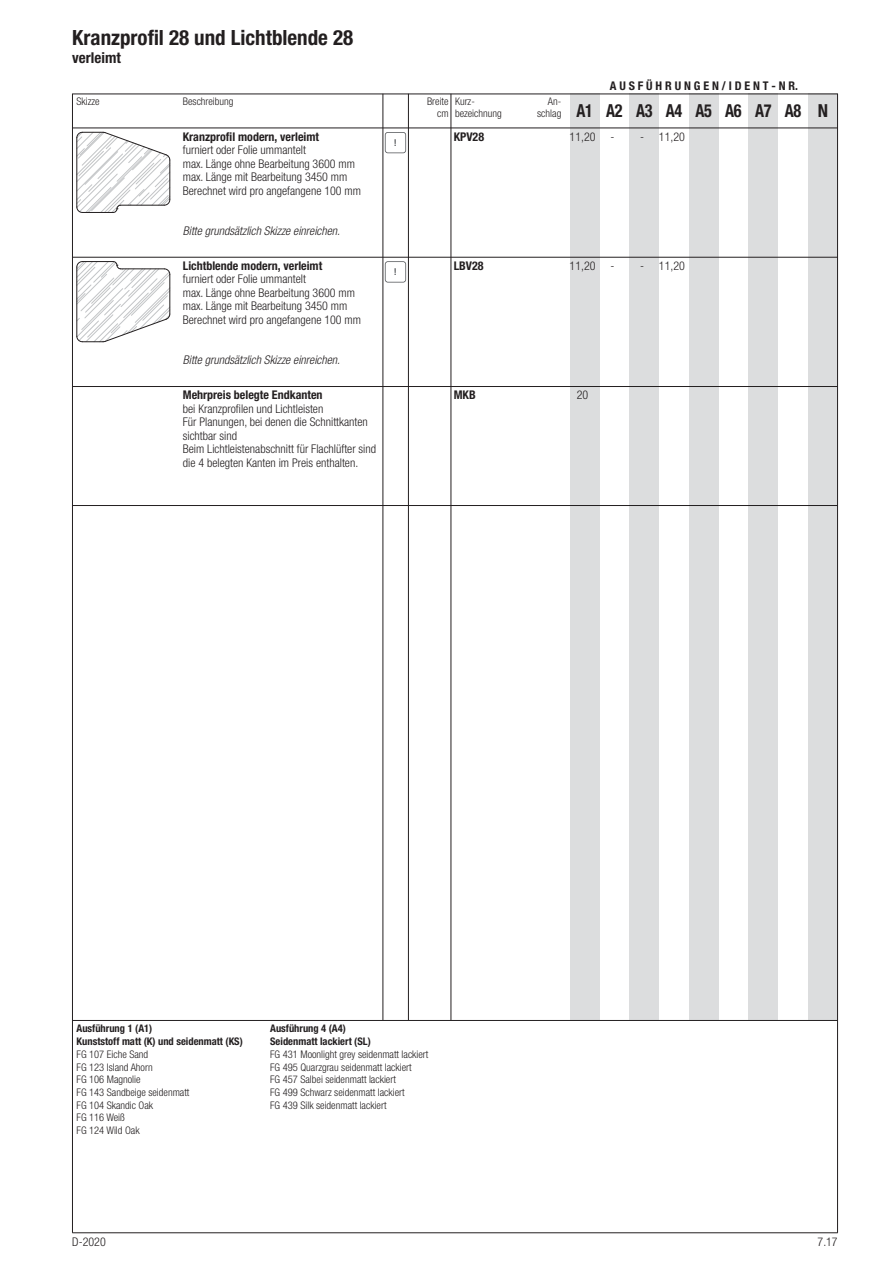
<style>
.page{position:relative;width:893px;height:1263px;background:#fff}
.page>*{position:absolute;margin:0;border:0;box-sizing:border-box;transform-origin:0 0}
.t1{font:700 condensed 21px "Helvetica Neue LT Pro";color:#231f20}
.t2{font:700 condensed 18px "Helvetica Neue LT Pro";letter-spacing:-.02em;color:#231f20;scale:.9 1}
.t3{font:700 condensed 15px "Helvetica Neue LT Pro";color:#231f20}
.t4{font:300 condensed 12px/13.5px "Helvetica Neue LT Pro";color:#231f20}
.t5{font:700 condensed 12px "Helvetica Neue LT Pro";color:#231f20}
.t6{font:italic 300 condensed 12px "Helvetica Neue LT Pro";color:#231f20}
.t7{font:300 condensed 10.5px/12.8px "Helvetica Neue LT Pro";color:#231f20}
.t8{font:700 condensed 10.5px/12.8px "Helvetica Neue LT Pro";color:#231f20}
.t9{font:700 condensed 9px "Helvetica";color:#505356}
</style>
<div class="page">
<div style="left:808px;top:94px;width:29px;height:1139px;background:#dcddde"></div>
<div style="left:570px;top:94px;width:29px;height:1139px;background:#dcddde"></div>
<div style="left:629px;top:94px;width:30px;height:1139px;background:#dcddde"></div>
<div style="left:689px;top:94px;width:29px;height:1139px;background:#dcddde"></div>
<div style="left:748px;top:94px;width:30px;height:1139px;background:#dcddde"></div>
<hr style="left:450px;top:94px;width:1px;height:1139px;background:#231f20">
<hr style="left:382px;top:94px;width:1px;height:1139px;background:#231f20">
<hr style="left:408px;top:94px;width:1px;height:1139px;background:#231f20">
<hr style="left:72px;top:128px;width:765px;height:1px;background:#231f20">
<hr style="left:72px;top:94px;width:765px;height:1px;background:#231f20">
<svg style="left:385px;top:132px;width:21px;height:21px"></svg>
<svg style="left:76px;top:132px;width:94px;height:81px"></svg>
<hr style="left:121px;top:205px;width:43px;height:1px;background:#231f20">
<svg style="left:385px;top:261px;width:21px;height:22px"></svg>
<hr style="left:72px;top:257px;width:765px;height:1px;background:#231f20">
<svg style="left:76px;top:261px;width:94px;height:81px"></svg>
<hr style="left:121px;top:269px;width:43px;height:1px;background:#231f20">
<hr style="left:72px;top:386px;width:765px;height:1px;background:#231f20">
<hr style="left:72px;top:505px;width:765px;height:1px;background:#231f20">
<div style="left:77px;top:1021px;width:760px;height:212px;background:#fff"></div>
<hr style="left:72px;top:1020px;width:765px;height:1px;background:#231f20">
<hr style="left:72px;top:1233px;width:765px;height:1px;background:#231f20">
<hr style="left:837px;top:94px;width:1px;height:1139px;background:#231f20">
<hr style="left:72px;top:94px;width:1px;height:1139px;background:#231f20">
<h1 class="t1" style="left:72px;top:30px;width:282px">Kranzprofil 28 und Lichtblende 28</h1>
<p class="t3" style="left:72px;top:52px;width:50px">verleimt</p>
<p class="t7" style="left:77px;top:96px;width:25px">Skizze</p>
<p class="t7" style="left:183px;top:96px;width:52px">Beschreibung</p>
<p class="t7" style="left:427px;top:97px;width:23px;line-height:12px;text-align:right">Breite cm</p>
<p class="t7" style="left:455px;top:97px;width:48px;line-height:12px">Kurz&shy;bezeichnung</p>
<p class="t7" style="left:537px;top:97px;width:26px;line-height:12px;text-align:right">An&shy;schlag</p>
<p class="t5" style="left:610px;top:81px;width:190px">A U S F Ü H R U N G E N / I D E N T - N R.</p>
<h2 class="t2" style="left:576px;top:104px;width:281px">A1 A2 A3 A4 A5 A6 A7 A8 N</h2>
<p class="t5" style="left:183px;top:132px;width:138px">Kranzprofil modern, verleimt</p>
<p class="t4" style="left:183px;top:144px;width:180px">furniert oder Folie ummantelt<br>max. Länge ohne Bearbeitung 3600 mm max. Länge mit Bearbeitung 3450 mm Berechnet wird pro angefangene 100 mm</p>
<p class="t6" style="left:183px;top:226px;width:159px">Bitte grundsätzlich Skizze einreichen.</p>
<p class="t5" style="left:183px;top:261px;width:141px">Lichtblende modern, verleimt</p>
<p class="t4" style="left:183px;top:273px;width:180px">furniert oder Folie ummantelt<br>max. Länge ohne Bearbeitung 3600 mm max. Länge mit Bearbeitung 3450 mm Berechnet wird pro angefangene 100 mm</p>
<p class="t6" style="left:183px;top:356px;width:159px">Bitte grundsätzlich Skizze einreichen.</p>
<p class="t5" style="left:183px;top:391px;width:141px">Mehrpreis belegte Endkanten</p>
<p class="t4" style="left:183px;top:403px;width:195px">bei Kranzprofilen und Lichtleisten<br>Für Planungen, bei denen die Schnittkanten sichtbar sind<br>Beim Lichtleistenabschnitt für Flachlüfter sind die 4 belegten Kanten im Preis enthalten.</p>
<p class="t9" style="left:394px;top:139px;width:4px">!</p>
<p class="t9" style="left:394px;top:268px;width:4px">!</p>
<p class="t5" style="left:453px;top:132px;width:32px">KPV28</p>
<p class="t4" style="left:569px;top:131px;width:46px">11,20 -</p>
<p class="t4" style="left:640px;top:131px;width:46px">- 11,20</p>
<p class="t5" style="left:453px;top:261px;width:31px">LBV28</p>
<p class="t4" style="left:569px;top:260px;width:46px">11,20 -</p>
<p class="t4" style="left:640px;top:260px;width:46px">- 11,20</p>
<p class="t5" style="left:453px;top:391px;width:23px">MKB</p>
<p class="t4" style="left:577px;top:389px;width:13px">20</p>
<p class="t8" style="left:77px;top:1023px;width:168px">Ausführung 1 (A1)<br>Kunststoff matt (K) und seidenmatt (KS)</p>
<p class="t7" style="left:77px;top:1049px;width:114px">FG 107 Eiche Sand<br>FG 123 Island Ahorn<br>FG 106 Magnolie<br>FG 143 Sandbeige seidenmatt<br>FG 104 Skandic Oak<br>FG 116 Weiß<br>FG 124 Wild Oak</p>
<p class="t8" style="left:270px;top:1023px;width:102px">Ausführung 4 (A4)<br>Seidenmatt lackiert (SL)</p>
<p class="t7" style="left:270px;top:1049px;width:160px">FG 431 Moonlight grey seidenmatt lackiert FG 495 Quarzgrau seidenmatt lackiert<br>FG 457 Salbei seidenmatt lackiert<br>FG 499 Schwarz seidenmatt lackiert<br>FG 439 Silk seidenmatt lackiert</p>
<p class="t4" style="left:72px;top:1236px;width:35px">D-2020</p>
<p class="t4" style="left:817px;top:1236px;width:22px">7.17</p>
</div>
